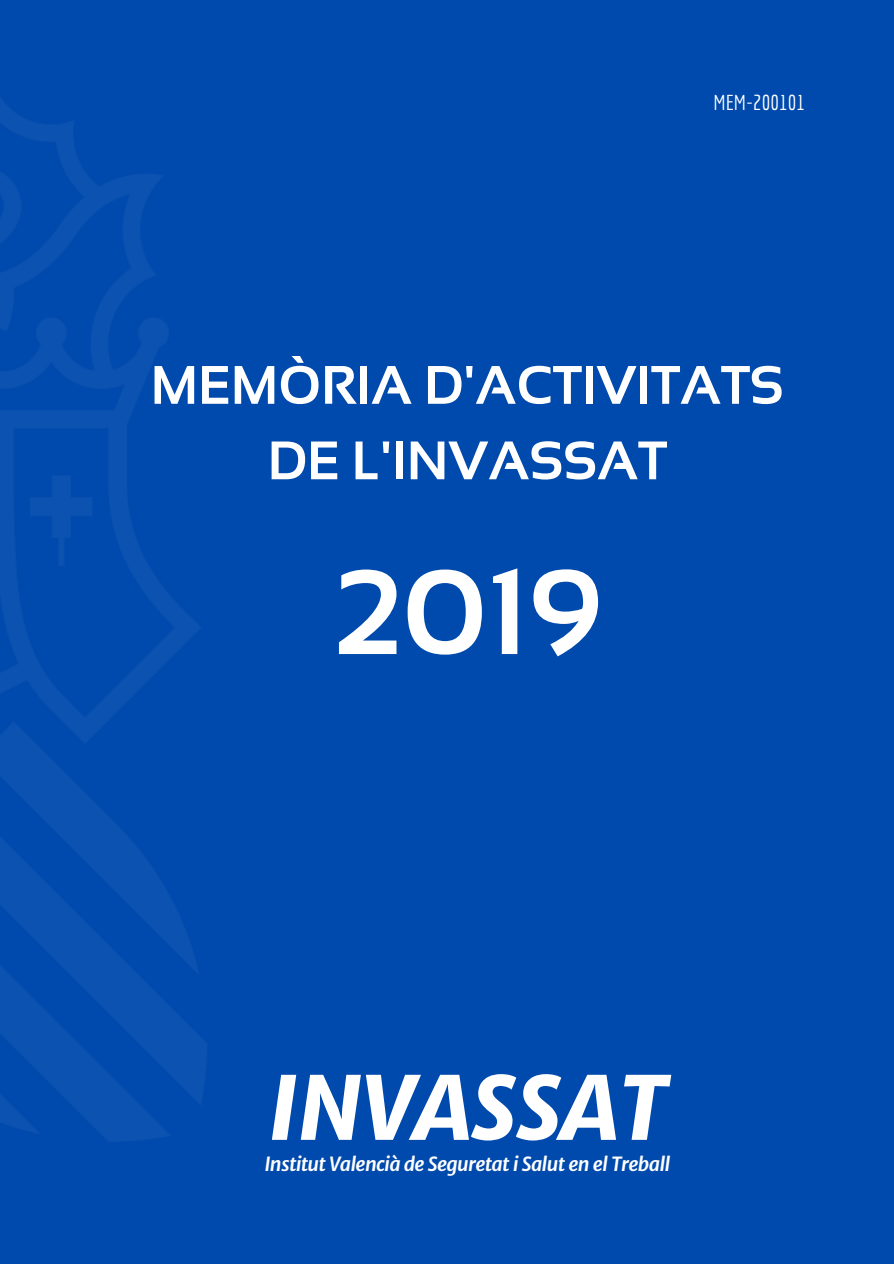
<style>
.page{position:relative;width:894px;height:1264px;background:#fff}
.page>*{position:absolute;margin:0;border:0;box-sizing:border-box;transform-origin:0 0}
.t1{font:700 120.15px "Sansation";color:#fff}
.t2{font:italic 800 87px "Merriweather Sans";color:#fff}
.t3{font:700 54px/75.4px "Sansation";color:#fff;text-align:center}
.t4{font:21px "Economica";color:#fff}
.t5{font:italic 700 19.2px "Merriweather Sans";letter-spacing:-.035em;color:#fff}
</style>
<div class="page">
<div style="left:0;top:0;width:893px;height:1263px;background:#004aad"></div>
<img style="left:0;top:98px;width:206px;height:1044px">
<p class="t4" style="left:713px;top:90px;width:93px">MEM-200101</p>
<h3 class="t3" style="left:150px;top:347px;width:634px">MEMÒRIA D'ACTIVITATS<br>DE L'INVASSAT</h3>
<h1 class="t1" style="left:333px;top:545px;width:270px">2019</h1>
<h2 class="t2" style="left:267px;top:1054px;width:401px">INVASSAT</h2>
<p class="t5" style="left:264px;top:1151px;width:407px">Institut Valencià de Seguretat i Salut en el Treball</p>
</div>
